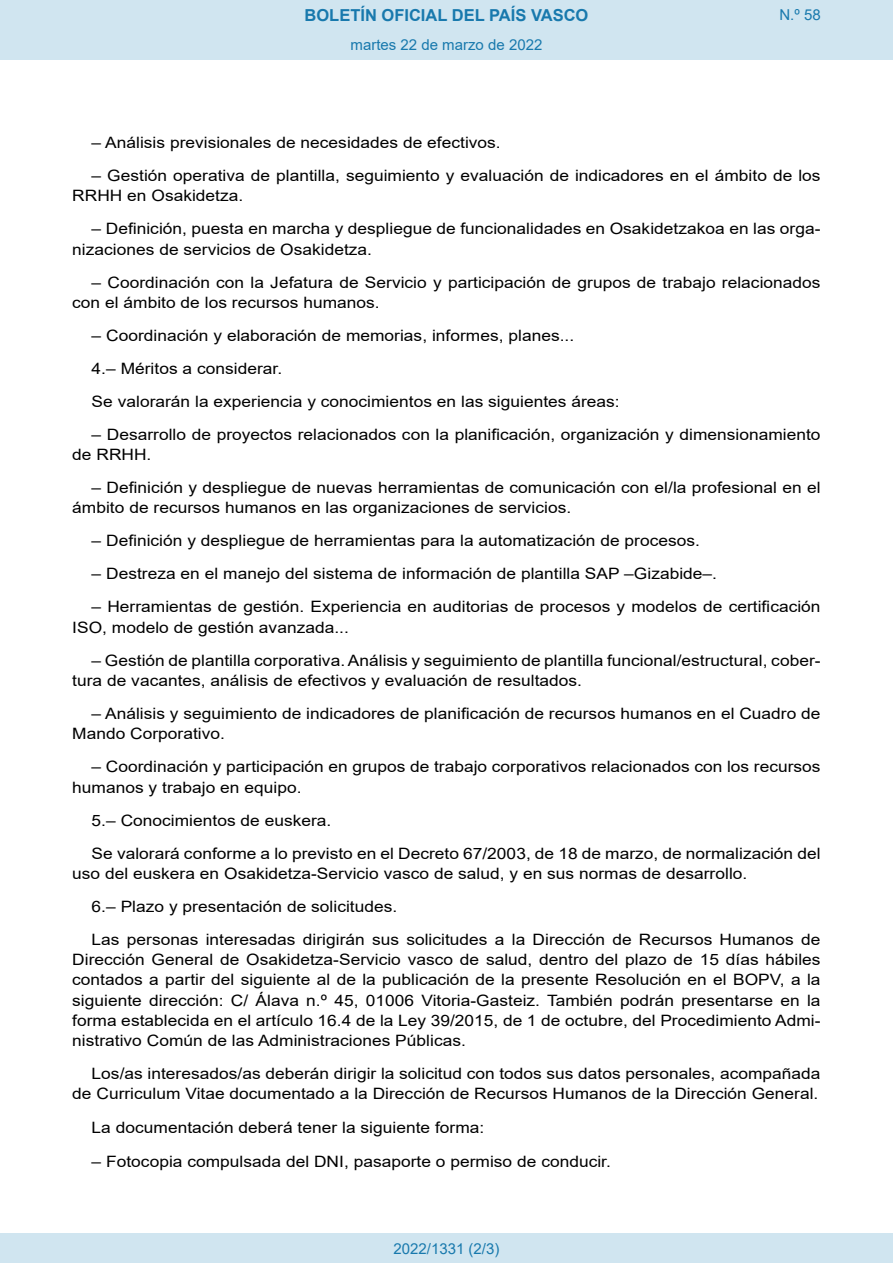
<style>
.page{position:relative;width:893px;height:1263px;background:#fff}
.page>*{position:absolute;margin:0;border:0;box-sizing:border-box;transform-origin:0 0}
.t1{font:700 16.5px "Arial";color:#1879ad}
.BOPVDetalle{font:15.6px/20.2px "Arial";color:#000;scale:1.11 1}
.Paginacion_Centro{font:15px "Arial";color:#1879ad}
</style>
<div class="page">
<div style="left:0;top:0;width:893px;height:60px;background:#d0e5f0"></div>
<div style="left:0;top:1233px;width:893px;height:30px;background:#d0e5f0"></div>
<p class="t1" style="left:305px;top:3px;width:285px">BOLETÍN OFICIAL DEL PAÍS VASCO</p>
<p class="Paginacion_Centro" style="left:351px;top:35px;width:193px">martes 22 de marzo de 2022</p>
<p class="Paginacion_Centro" style="left:779px;top:5px;width:43px">N.º 58</p>
<p class="BOPVDetalle" style="left:92px;top:132px;width:370px">– Análisis previsionales de necesidades de efectivos.</p>
<p class="BOPVDetalle" style="left:72px;top:165px;width:676px;text-indent:19px">– Gestión operativa de plantilla, seguimiento y evaluación de indicadores en el ámbito de los<br>RRHH en Osakidetza.</p>
<p class="BOPVDetalle" style="left:72px;top:219px;width:676px;text-indent:19px">– Definición, puesta en marcha y despliegue de funcionalidades en Osakidetzakoa en las orga&shy;nizaciones de servicios de Osakidetza.</p>
<p class="BOPVDetalle" style="left:72px;top:272px;width:676px;text-indent:19px">– Coordinación con la Jefatura de Servicio y participación de grupos de trabajo relacionados con el ámbito de los recursos humanos.</p>
<p class="BOPVDetalle" style="left:92px;top:325px;width:436px">– Coordinación y elaboración de memorias, informes, planes...</p>
<p class="BOPVDetalle" style="left:92px;top:358px;width:173px">4.– Méritos a considerar.</p>
<p class="BOPVDetalle" style="left:92px;top:391px;width:477px">Se valorarán la experiencia y conocimientos en las siguientes áreas:</p>
<p class="BOPVDetalle" style="left:72px;top:424px;width:676px;text-indent:19px">– Desarrollo de proyectos relacionados con la planificación, organización y dimensionamiento de RRHH.</p>
<p class="BOPVDetalle" style="left:72px;top:477px;width:676px;text-indent:19px">– Definición y despliegue de nuevas herramientas de comunicación con el/la profesional en el ámbito de recursos humanos en las organizaciones de servicios.</p>
<p class="BOPVDetalle" style="left:92px;top:531px;width:550px">– Definición y despliegue de herramientas para la automatización de procesos.</p>
<p class="BOPVDetalle" style="left:92px;top:564px;width:565px">– Destreza en el manejo del sistema de información de plantilla SAP –Gizabide–.</p>
<p class="BOPVDetalle" style="left:72px;top:597px;width:676px;text-indent:19px">– Herramientas de gestión. Experiencia en auditorias de procesos y modelos de certificación<br>ISO, modelo de gestión avanzada...</p>
<p class="BOPVDetalle" style="left:72px;top:650px;width:676px;text-indent:19px">– Gestión de plantilla corporativa. Análisis y seguimiento de plantilla funcional/estructural, cober&shy;tura de vacantes, análisis de efectivos y evaluación de resultados.</p>
<p class="BOPVDetalle" style="left:72px;top:703px;width:676px;text-indent:19px">– Análisis y seguimiento de indicadores de planificación de recursos humanos en el Cuadro de<br>Mando Corporativo.</p>
<p class="BOPVDetalle" style="left:72px;top:756px;width:676px;text-indent:19px">– Coordinación y participación en grupos de trabajo corporativos relacionados con los recursos humanos y trabajo en equipo.</p>
<p class="BOPVDetalle" style="left:92px;top:810px;width:218px">5.– Conocimientos de euskera.</p>
<p class="BOPVDetalle" style="left:72px;top:843px;width:676px;text-indent:19px">Se valorará conforme a lo previsto en el Decreto 67/2003, de 18 de marzo, de normalización del uso del euskera en Osakidetza-Servicio vasco de salud, y en sus normas de desarrollo.</p>
<p class="BOPVDetalle" style="left:92px;top:896px;width:277px">6.– Plazo y presentación de solicitudes.</p>
<p class="BOPVDetalle" style="left:72px;top:929px;width:676px;text-align:justify;text-indent:19px">Las personas interesadas dirigirán sus solicitudes a la Dirección de Recursos Humanos de Dirección General de Osakidetza-Servicio vasco de salud, dentro del plazo de 15 días hábiles contados a partir del siguiente al de la publicación de la presente Resolución en el BOPV, a la siguiente dirección: C/ Álava n.º 45, 01006 Vitoria-Gasteiz. También podrán presentarse en la forma establecida en el artículo 16.4 de la Ley 39/2015, de 1 de octubre, del Procedimiento Admi&shy;nistrativo Común de las Administraciones Públicas.</p>
<p class="BOPVDetalle" style="left:72px;top:1063px;width:676px;text-align:right">Los/as interesados/as deberán dirigir la solicitud con todos sus datos personales, acompañada de Curriculum Vitae documentado a la Dirección de Recursos Humanos de la Dirección General.</p>
<p class="BOPVDetalle" style="left:92px;top:1117px;width:355px">La documentación deberá tener la siguiente forma:</p>
<p class="BOPVDetalle" style="left:92px;top:1151px;width:469px">– Fotocopia compulsada del DNI, pasaporte o permiso de conducir.</p>
<p class="Paginacion_Centro" style="left:393px;top:1238px;width:107px">2022/1331 (2/3)</p>
</div>
